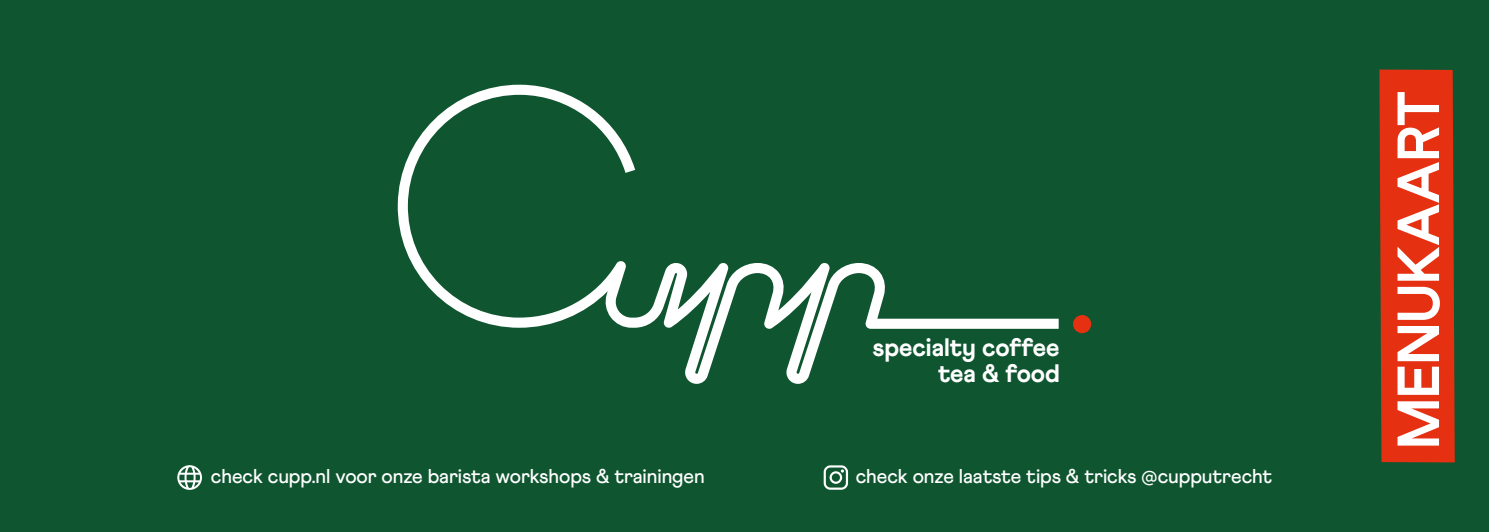
<style>
.page{position:relative;width:1489px;height:532px;background:#fff}
.page>*{position:absolute;margin:0;border:0;box-sizing:border-box;transform-origin:0 0}
.t1{font:800 59.25px "Athletics";color:#fff;scale:.96 1}
.t2{font:800 25.25px/26.5px "Athletics";color:#fff;text-align:right}
.t3{font:500 20px "Athletics";letter-spacing:-.005em;color:#fff}
</style>
<div class="page">
<div style="left:0;top:0;width:1488px;height:531px;background:#0f5630"></div>
<svg style="left:397px;top:85px;width:661px;height:299px;background:#236442"></svg>
<div style="left:1072px;top:315px;width:19px;height:18px;background:#e53012;border-radius:50%"></div>
<div style="left:1379px;top:69px;width:75px;height:393px;background:#e53012"></div>
<svg style="left:823px;top:465px;width:25px;height:24px"></svg>
<svg style="left:177px;top:465px;width:25px;height:24px"></svg>
<p class="t2" style="left:872px;top:334px;width:189px">specialty coffee tea &amp; food</p>
<p class="t3" style="left:211px;top:464px;width:495px">check cupp.nl voor onze barista workshops &amp; trainingen</p>
<p class="t3" style="left:855px;top:464px;width:418px">check onze laatste tips &amp; tricks @cupputrecht</p>
<h1 class="t1" style="left:1382px;top:449px;width:374px;rotate:-90deg">MENUKAART</h1>
</div>
